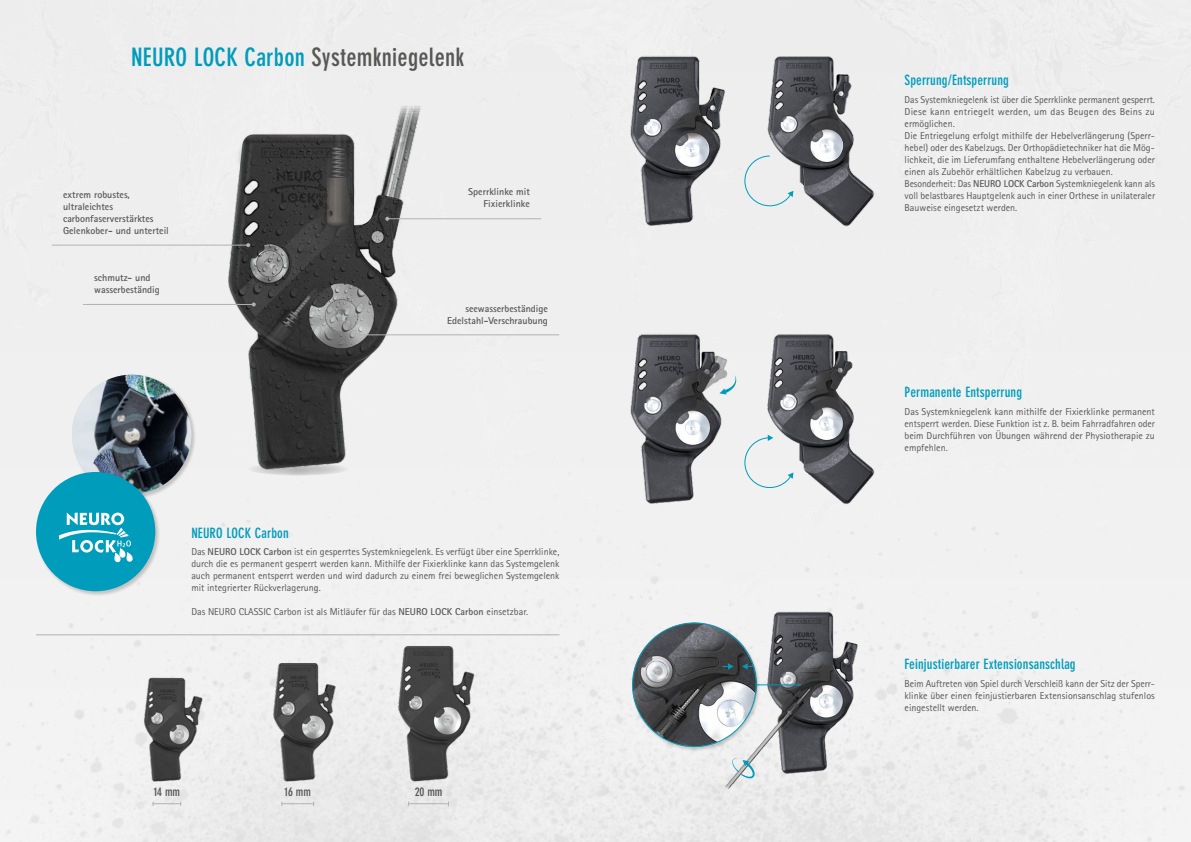
<style>
.page{position:relative;width:1191px;height:842px;background:#fff}
.page>*{position:absolute;margin:0;border:0;box-sizing:border-box;transform-origin:0 0}
.t1{font:700 condensed 25px "DIN Neuzeit Grotesk Std";letter-spacing:.01em;color:#575756}
.t2{font:700 condensed 14px "DIN Neuzeit Grotesk Std";letter-spacing:.01em;color:#009cbc}
.t3{font:700 condensed 12px "DIN Neuzeit Grotesk Std";color:#575756}
.t4{font:10px/12px "Rotis Sans Serif Pro";color:#575756;text-align:justify}
.t5{font:700 10px/12px "Rotis Sans Serif Pro";color:#575756}
.s1{color:#009cbc}
.s2{font-weight:700}
</style>
<div class="page">
<div style="left:0;top:451px;width:1191px;height:391px;background:#f1f1f1"></div>
<img style="left:719px;top:609px;width:143px;height:185px">
<svg style="left:732px;top:758px;width:22px;height:20px"></svg>
<img style="left:626px;top:50px;width:250px;height:182px">
<img style="left:627px;top:332px;width:250px;height:178px">
<svg style="left:719px;top:375px;width:17px;height:19px"></svg>
<svg style="left:744px;top:155px;width:49px;height:52px"></svg>
<hr style="left:757px;top:684px;width:44px;height:1px;background:#009cbc">
<img style="left:629px;top:618px;width:130px;height:133px">
<svg style="left:742px;top:663px;width:11px;height:7px"></svg>
<svg style="left:722px;top:663px;width:11px;height:7px"></svg>
<img style="left:397px;top:646px;width:81px;height:136px">
<img style="left:273px;top:663px;width:65px;height:119px">
<img style="left:143px;top:678px;width:60px;height:104px">
<img style="left:167px;top:81px;width:262px;height:395px">
<div style="left:71px;top:374px;width:125px;height:125px;background:#000;opacity:.2"></div>
<img style="left:72px;top:375px;width:119px;height:119px;border-radius:60px">
<div style="left:35px;top:471px;width:125px;height:125px;background:#000;opacity:.2"></div>
<div style="left:36px;top:472px;width:119px;height:119px;background:#009cbc;border-radius:50%"></div>
<svg style="left:59px;top:513px;width:74px;height:50px"></svg>
<svg style="left:153px;top:801px;width:28px;height:5px"></svg>
<hr style="left:408px;top:803px;width:41px;height:1px;background:#b3b2b2">
<hr style="left:281px;top:803px;width:33px;height:1px;background:#b3b2b2">
<svg style="left:744px;top:435px;width:49px;height:53px"></svg>
<hr style="left:36px;top:634px;width:523px;height:1px;background:#b3b2b2">
<hr style="left:52px;top:245px;width:196px;height:1px;background:#b3b2b2">
<svg style="left:246px;top:243px;width:4px;height:4px"></svg>
<hr style="left:83px;top:304px;width:171px;height:1px;background:#b3b2b2">
<svg style="left:252px;top:302px;width:4px;height:4px"></svg>
<hr style="left:387px;top:218px;width:154px;height:1px;background:#b3b2b2">
<svg style="left:385px;top:217px;width:4px;height:4px"></svg>
<hr style="left:359px;top:334px;width:200px;height:1px;background:#b3b2b2">
<svg style="left:357px;top:333px;width:4px;height:4px"></svg>
<h1 class="t1" style="left:131px;top:43px;width:335px"><span class="s1">NEURO LOCK Carbon</span> Systemkniegelenk</h1>
<p class="t5" style="left:63px;top:188px;width:107px">extrem robustes, ultraleichtes carbonfaserverstärktes<br>Gelenkober- und unterteil</p>
<p class="t5" style="left:94px;top:272px;width:67px">schmutz- und wasserbeständig</p>
<p class="t5" style="left:468px;top:186px;width:63px;text-align:right">Sperrklinke mit<br>Fixierklinke</p>
<p class="t5" style="left:447px;top:302px;width:102px;text-align:right">seewasserbeständige<br>Edelstahl-Verschraubung</p>
<h2 class="t2" style="left:191px;top:524px;width:99px">NEURO LOCK Carbon</h2>
<p class="t4" style="left:191px;top:546px;width:370px">Das <span class="s2">NEURO LOCK Carbon</span> ist ein gesperrtes Systemkniegelenk. Es verfügt über eine Sperrklinke, durch die es permanent gesperrt werden kann. Mithilfe der Fixierklinke kann das Systemgelenk auch permanent entsperrt werden und wird dadurch zu einem frei beweglichen Systemgelenk mit integrierter Rückverlagerung.</p>
<p class="t4" style="left:191px;top:606px;width:338px">Das NEURO CLASSIC Carbon ist als Mitläufer für das <span class="s2">NEURO LOCK Carbon</span> einsetzbar.</p>
<p class="t3" style="left:154px;top:785px;width:28px">14 mm</p>
<p class="t3" style="left:284px;top:785px;width:28px">16 mm</p>
<p class="t3" style="left:415px;top:785px;width:29px">20 mm</p>
<h2 class="t2" style="left:904px;top:72px;width:106px">Sperrung/Entsperrung</h2>
<p class="t4" style="left:904px;top:93px;width:252px;text-align:left">Das Systemkniegelenk ist über die Sperrklinke permanent gesperrt.<br>Diese kann entriegelt werden, um das Beugen des Beins zu ermöglichen.<br>Die Entriegelung erfolgt mithilfe der Hebelverlängerung (Sperr&shy;hebel) oder des Kabelzugs. Der Orthopädietechniker hat die Mög&shy;lichkeit, die im Lieferumfang enthaltene Hebelverlängerung oder einen als Zubehör erhältlichen Kabelzug zu verbauen.<br>Besonderheit: Das <span class="s2">NEURO LOCK Carbon</span> Systemkniegelenk kann als voll belastbares Hauptgelenk auch in einer Orthese in unilateraler Bauweise eingesetzt werden.</p>
<h2 class="t2" style="left:904px;top:384px;width:119px">Permanente Entsperrung</h2>
<p class="t4" style="left:904px;top:405px;width:252px">Das Systemkniegelenk kann mithilfe der Fixierklinke permanent entsperrt werden. Diese Funktion ist z. B. beim Fahrradfahren oder beim Durchführen von Übungen während der Physiotherapie zu empfehlen.</p>
<h2 class="t2" style="left:904px;top:656px;width:173px">Feinjustierbarer Extensionsanschlag</h2>
<p class="t4" style="left:904px;top:678px;width:252px">Beim Auftreten von Spiel durch Verschleiß kann der Sitz der Sperr&shy;klinke über einen feinjustierbaren Extensionsanschlag stufenlos eingestellt werden.</p>
</div>
